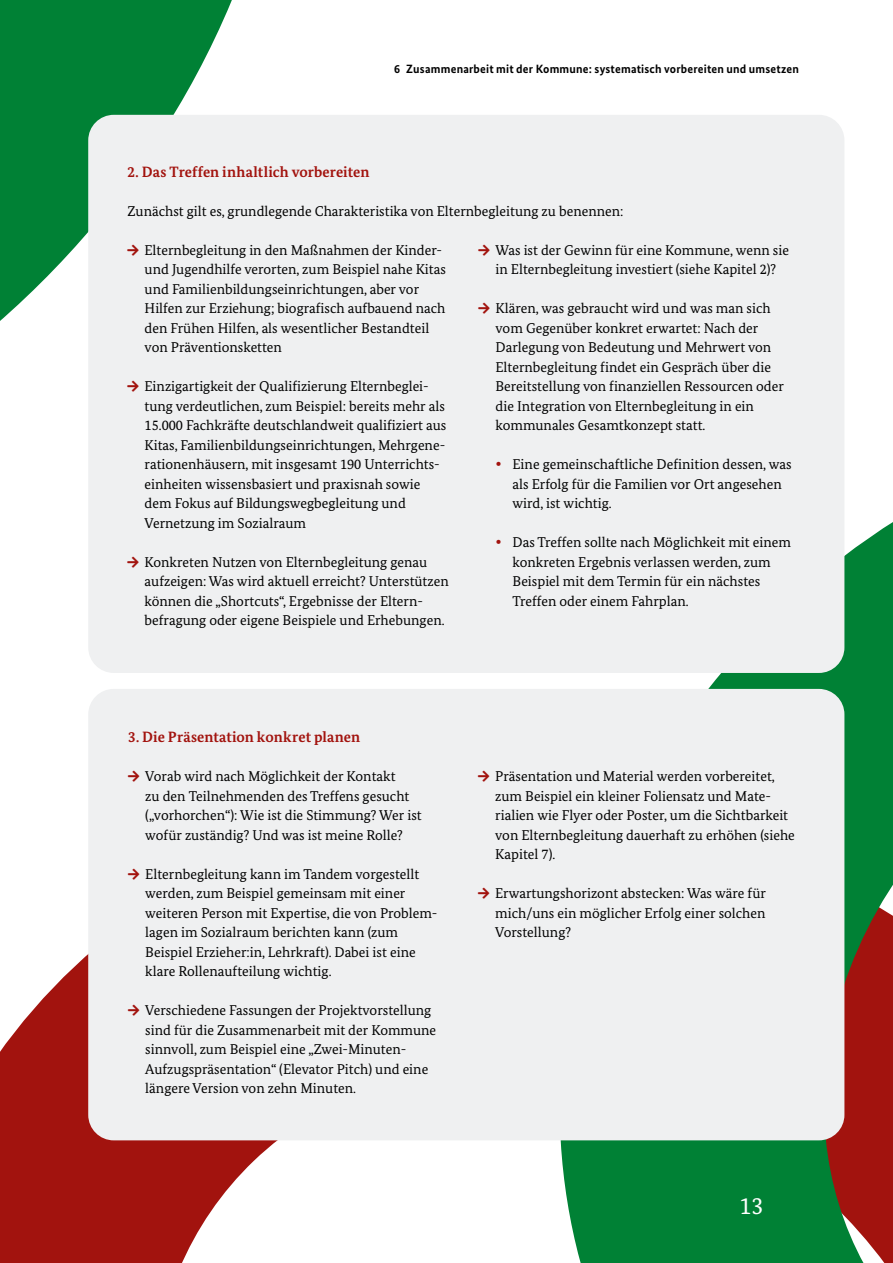
<style>
.page{position:relative;width:893px;height:1263px;background:#fff}
.page>*{position:absolute;margin:0;border:0;box-sizing:border-box;transform-origin:0 0}
.t1{font:24px "Bundes Serif";color:#fff}
.HL_HL3_Red{font:700 15px "Bundes Serif";letter-spacing:.005em;color:#a2130e}
.IS_Bodycopy{font:14.25px/19.5px "Bundes Serif";color:#000}
.t2{font:700 12px "Bundes Sans";letter-spacing:.015em;color:#000}
.s1{color:#a2130e}
</style>
<div class="page">
<svg style="left:0;top:954px;width:278px;height:309px;fill:#a2130e"></svg>
<svg style="left:560px;top:522px;width:333px;height:741px;background:#34733b"></svg>
<svg style="left:0;top:0;width:232px;height:321px;background:#259352"></svg>
<div style="left:88px;top:115px;width:756px;height:558px;background:#eff0f1;border-radius:26px"></div>
<div style="left:88px;top:689px;width:756px;height:451px;background:#eff0f1;border-radius:26px"></div>
<p class="t2" style="left:394px;top:62px;width:406px">6 Zusammenarbeit mit der Kommune: systematisch vorbereiten und umsetzen</p>
<h3 class="HL_HL3_Red" style="left:128px;top:162px;width:243px">2. Das Treffen inhaltlich vorbereiten</h3>
<p class="IS_Bodycopy" style="left:128px;top:201px;width:497px">Zunächst gilt es, grundlegende Charakteristika von Elternbegleitung zu benennen:</p>
<p class="IS_Bodycopy" style="left:145px;top:240px;width:303px;text-indent:-17px"><span class="s1">→</span> Elternbegleitung in den Maßnahmen der Kinder&shy;und Jugendhilfe verorten, zum Beispiel nahe Kitas und Familienbildungseinrichtungen, aber vor Hilfen zur Erziehung; biografisch aufbauend nach den Frühen Hilfen, als wesentlicher Bestandteil von Präventionsketten</p>
<p class="IS_Bodycopy" style="left:145px;top:376px;width:303px;text-indent:-17px"><span class="s1">→</span> Einzigartigkeit der Qualifizierung Elternbeglei&shy;tung verdeutlichen, zum Beispiel: bereits mehr als 15.000 Fachkräfte deutschlandweit qualifiziert aus Kitas, Familienbildungseinrichtungen, Mehrgene&shy;rationenhäusern, mit insgesamt 190 Unterrichts&shy;einheiten wissensbasiert und praxisnah sowie dem Fokus auf Bildungswegbegleitung und Vernetzung im Sozialraum</p>
<p class="IS_Bodycopy" style="left:145px;top:552px;width:306px;text-indent:-17px"><span class="s1">→</span> Konkreten Nutzen von Elternbegleitung genau aufzeigen: Was wird aktuell erreicht? Unterstützen können die „Shortcuts“, Ergebnisse der Eltern&shy;befragung oder eigene Beispiele und Erhebungen.</p>
<p class="IS_Bodycopy" style="left:479px;top:240px;width:312px;text-align:center"><span class="s1">→</span> Was ist der Gewinn für eine Kommune, wenn sie in Elternbegleitung investiert (siehe Kapitel 2)?</p>
<p class="IS_Bodycopy" style="left:496px;top:298px;width:290px;text-indent:-17px"><span class="s1">→</span> Klären, was gebraucht wird und was man sich vom Gegenüber konkret erwartet: Nach der Darlegung von Bedeutung und Mehrwert von Elternbegleitung findet ein Gespräch über die Bereitstellung von finanziellen Ressourcen oder die Integration von Elternbegleitung in ein kommunales Gesamtkonzept statt.</p>
<p class="IS_Bodycopy" style="left:513px;top:454px;width:281px;text-indent:-17px"><span class="s1">•</span> Eine gemeinschaftliche Definition dessen, was als Erfolg für die Familien vor Ort angesehen wird, ist wichtig.</p>
<p class="IS_Bodycopy" style="left:513px;top:532px;width:280px;text-indent:-17px"><span class="s1">•</span> Das Treffen sollte nach Möglichkeit mit einem konkreten Ergebnis verlassen werden, zum Beispiel mit dem Termin für ein nächstes Treffen oder einem Fahrplan.</p>
<h3 class="HL_HL3_Red" style="left:128px;top:728px;width:233px">3. Die Präsentation konkret planen</h3>
<p class="IS_Bodycopy" style="left:145px;top:766px;width:278px;text-indent:-17px"><span class="s1">→</span> Vorab wird nach Möglichkeit der Kontakt<br>zu den Teilnehmenden des Treffens gesucht („vorhorchen“): Wie ist die Stimmung? Wer ist wofür zuständig? Und was ist meine Rolle?</p>
<p class="IS_Bodycopy" style="left:145px;top:864px;width:294px;text-indent:-17px"><span class="s1">→</span> Elternbegleitung kann im Tandem vorgestellt werden, zum Beispiel gemeinsam mit einer weiteren Person mit Expertise, die von Problem&shy;lagen im Sozialraum berichten kann (zum Beispiel Erzieher:in, Lehrkraft). Dabei ist eine klare Rollenaufteilung wichtig.</p>
<p class="IS_Bodycopy" style="left:145px;top:1000px;width:292px;text-indent:-17px"><span class="s1">→</span> Verschiedene Fassungen der Projektvorstellung sind für die Zusammenarbeit mit der Kommune sinnvoll, zum Beispiel eine „Zwei-Minuten-- Aufzugspräsentation“ (Elevator Pitch) und eine längere Version von zehn Minuten.</p>
<p class="IS_Bodycopy" style="left:495px;top:766px;width:301px;text-indent:-17px"><span class="s1">→</span> Präsentation und Material werden vorbereitet, zum Beispiel ein kleiner Foliensatz und Mate&shy;rialien wie Flyer oder Poster, um die Sichtbarkeit von Elternbegleitung dauerhaft zu erhöhen (siehe Kapitel 7).</p>
<p class="IS_Bodycopy" style="left:495px;top:883px;width:272px;text-align:justify;text-indent:-17px"><span class="s1">→</span> Erwartungshorizont abstecken: Was wäre für mich/uns ein möglicher Erfolg einer solchen Vorstellung?</p>
<h1 class="t1" style="left:739px;top:1191px;width:25px">13</h1>
</div>
